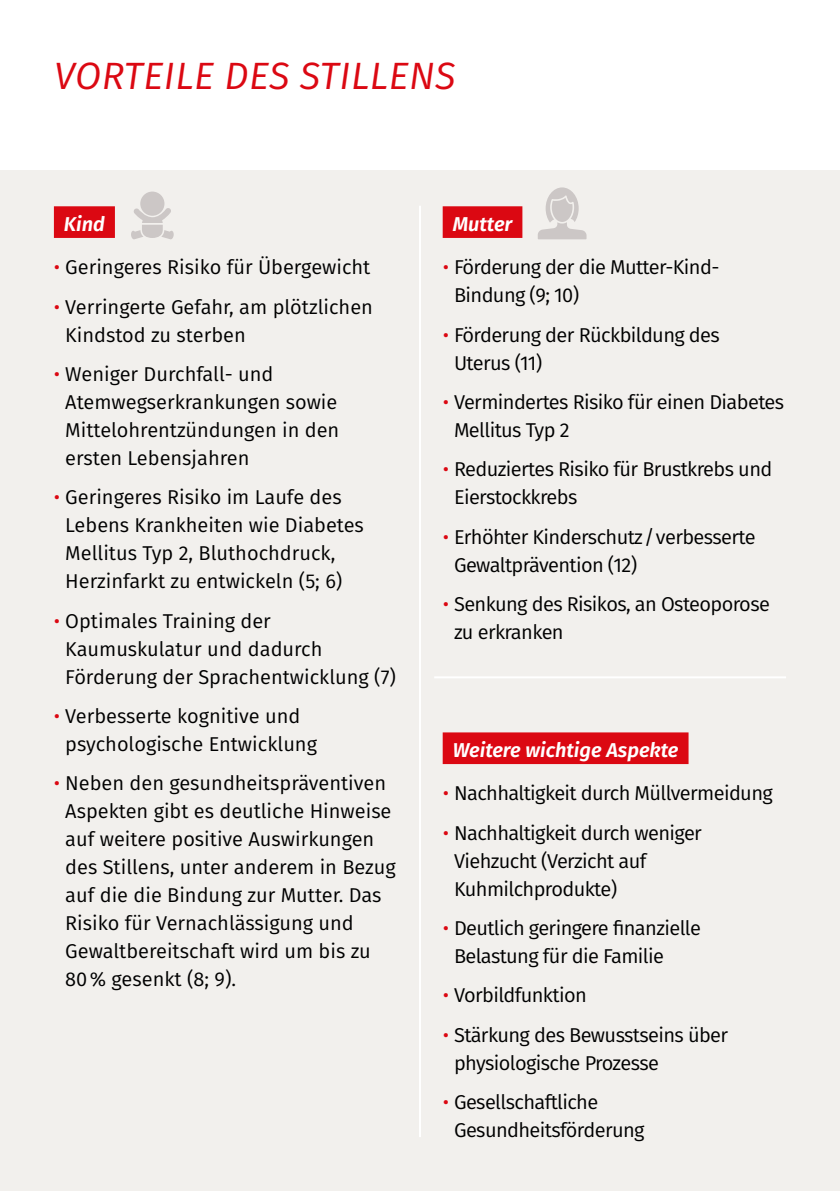
<style>
.page{position:relative;width:840px;height:1191px;background:#fff}
.page>*{position:absolute;margin:0;border:0;box-sizing:border-box;transform-origin:0 0}
.t1{font:italic 38px "Fira Sans";letter-spacing:.01em;color:#db0812}
.t2{font:20px/28px "Fira Sans";letter-spacing:-.015em;color:#000}
.t3{font:italic 600 20px "Fira Sans";color:#fff}
.s1{color:#db0812}
</style>
<div class="page">
<div style="left:0;top:170px;width:839px;height:1021px;background:#f2f0ed"></div>
<div style="left:54px;top:206px;width:61px;height:32px;background:#db0812"></div>
<div style="left:442px;top:206px;width:80px;height:32px;background:#db0812"></div>
<div style="left:442px;top:732px;width:246px;height:32px;background:#db0812"></div>
<svg style="left:538px;top:187px;width:48px;height:52px"></svg>
<svg style="left:131px;top:208px;width:43px;height:31px"></svg>
<div style="left:140px;top:192px;width:24px;height:24px;background:#ccc7c6;border-radius:50%"></div>
<hr style="left:419px;top:206px;width:2px;height:931px;background:#fff">
<hr style="left:434px;top:676px;width:351px;height:2px;background:#fff">
<h1 class="t1" style="left:54px;top:48px;width:403px">VORTEILE DES STILLENS</h1>
<p class="t3" style="left:64px;top:207px;width:42px">Kind</p>
<p class="t3" style="left:452px;top:207px;width:61px">Mutter</p>
<p class="t2" style="left:54px;top:253px;width:318px"><span class="s1">•</span> Geringeres Risiko für Übergewicht</p>
<p class="t2" style="left:65px;top:292px;width:309px;text-indent:-11px"><span class="s1">•</span> Verringerte Gefahr, am plötzlichen<br>Kindstod zu sterben</p>
<p class="t2" style="left:65px;top:359px;width:275px;text-indent:-11px"><span class="s1">•</span> Weniger Durchfall- und<br>Atemwegserkrankungen sowie<br>Mittelohrentzündungen in den ersten Lebensjahren</p>
<p class="t2" style="left:65px;top:483px;width:300px;text-indent:-11px"><span class="s1">•</span> Geringeres Risiko im Laufe des<br>Lebens Krankheiten wie Diabetes<br>Mellitus Typ 2, Bluthochdruck,<br>Herzinfarkt zu entwickeln (5; 6)</p>
<p class="t2" style="left:65px;top:606px;width:332px;text-indent:-11px"><span class="s1">•</span> Optimales Training der<br>Kaumuskulatur und dadurch<br>Förderung der Sprachentwicklung (7)</p>
<p class="t2" style="left:65px;top:701px;width:253px;text-indent:-11px"><span class="s1">•</span> Verbesserte kognitive und psychologische Entwicklung</p>
<p class="t2" style="left:65px;top:769px;width:332px;text-indent:-11px"><span class="s1">•</span> Neben den gesundheitspräventiven Aspekten gibt es deutliche Hinweise auf weitere positive Auswirkungen des Stillens, unter anderem in Bezug auf die die Bindung zur Mutter. Das Risiko für Vernachlässigung und Gewaltbereitschaft wird um bis zu 80% gesenkt (8; 9).</p>
<p class="t2" style="left:454px;top:253px;width:267px;text-indent:-11px"><span class="s1">•</span> Förderung der die Mutter-Kind-<br>Bindung (9; 10)</p>
<p class="t2" style="left:454px;top:320px;width:267px;text-indent:-11px"><span class="s1">•</span> Förderung der Rückbildung des<br>Uterus (11)</p>
<p class="t2" style="left:454px;top:387px;width:331px;text-indent:-11px"><span class="s1">•</span> Vermindertes Risiko für einen Diabetes<br>Mellitus Typ 2</p>
<p class="t2" style="left:454px;top:455px;width:319px;text-indent:-11px"><span class="s1">•</span> Reduziertes Risiko für Brustkrebs und<br>Eierstockkrebs</p>
<p class="t2" style="left:454px;top:522px;width:303px;text-indent:-11px"><span class="s1">•</span> Erhöhter Kinderschutz/verbesserte<br>Gewaltprävention (12)</p>
<p class="t2" style="left:454px;top:589px;width:317px;text-indent:-11px"><span class="s1">•</span> Senkung des Risikos, an Osteoporose zu erkranken</p>
<p class="t3" style="left:452px;top:733px;width:227px">Weitere wichtige Aspekte</p>
<p class="t2" style="left:442px;top:779px;width:331px"><span class="s1">•</span> Nachhaltigkeit durch Müllvermeidung</p>
<p class="t2" style="left:454px;top:818px;width:249px;text-indent:-11px"><span class="s1">•</span> Nachhaltigkeit durch weniger<br>Viehzucht (Verzicht auf<br>Kuhmilchprodukte)</p>
<p class="t2" style="left:454px;top:913px;width:248px;text-indent:-11px"><span class="s1">•</span> Deutlich geringere finanzielle<br>Belastung für die Familie</p>
<p class="t2" style="left:442px;top:981px;width:145px"><span class="s1">•</span> Vorbildfunktion</p>
<p class="t2" style="left:454px;top:1020px;width:275px;text-indent:-11px"><span class="s1">•</span> Stärkung des Bewusstseins über physiologische Prozesse</p>
<p class="t2" style="left:454px;top:1087px;width:192px;text-indent:-11px"><span class="s1">•</span> Gesellschaftliche<br>Gesundheitsförderung</p>
</div>
